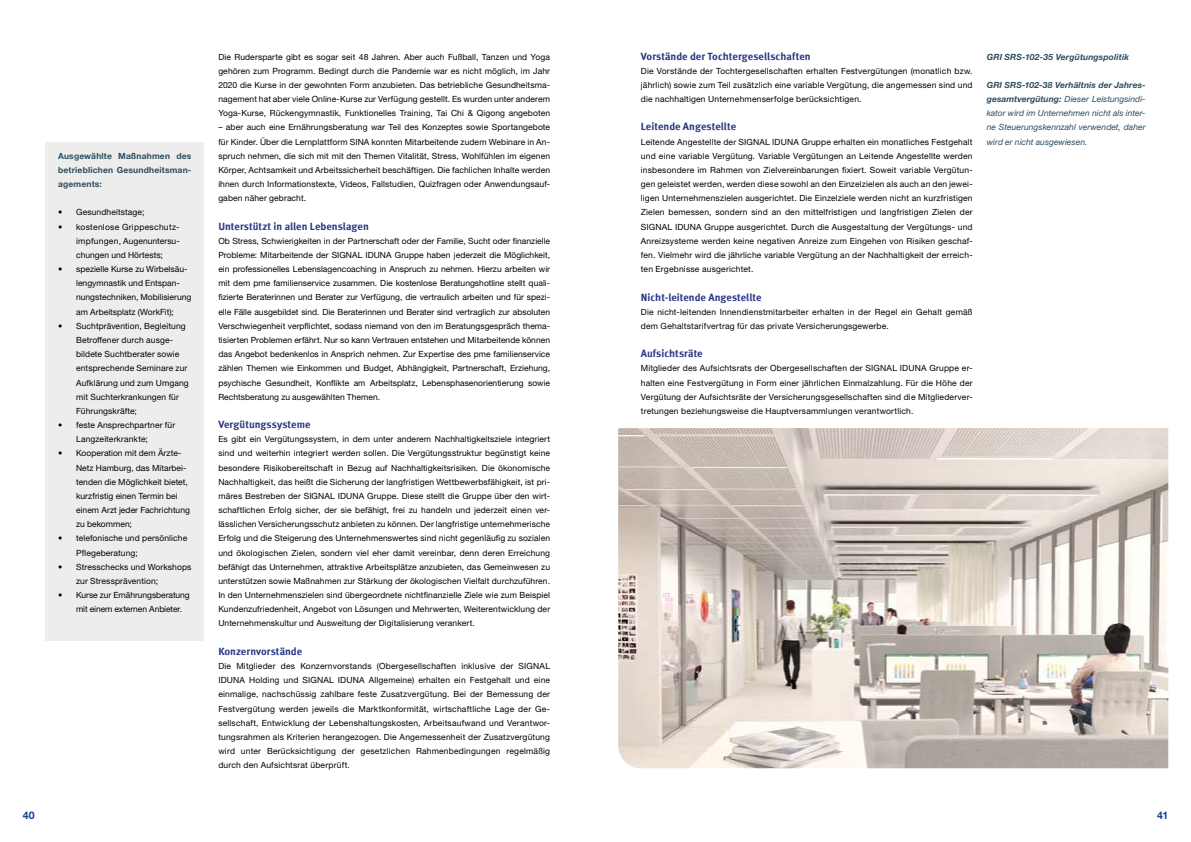
<style>
.page{position:relative;width:1191px;height:842px;background:#fff}
.page>*{position:absolute;margin:0;border:0;box-sizing:border-box;transform-origin:0 0}
.t1{font:700 10.5px "Meta Offc Pro";color:#283583}
.t2{font:700 10.5px "Helvetica Neue LTW1 G";color:#164194}
.t3{font:8.5px/14.2px "Helvetica Neue LTW1 G";letter-spacing:.01em;color:#000;text-align:justify}
.t4{font:italic 8.5px/14.2px "Helvetica Neue LTW1 G";letter-spacing:.005em;color:#2c4c61;text-align:justify}
.t5{font:700 8.5px/14.2px "Helvetica Neue LTW1 G";letter-spacing:.02em;color:#2c4c61;text-align:justify}
.t6{font:8.5px/14.2px "Helvetica Neue LTW1 G";letter-spacing:-.01em;color:#000}
.t7{font:italic 700 8.5px "Helvetica Neue LTW1 G";letter-spacing:.015em;color:#2c4c61}
.s1{font-weight:700}
</style>
<div class="page">
<img style="left:618px;top:428px;width:550px;height:340px">
<div style="left:45px;top:142px;width:159px;height:499px;background:#ededed"></div>
<p class="t5" style="left:58px;top:149px;width:135px">Ausgewählte Maßnahmen des betrieblichen Gesundheitsman&shy;agements:</p>
<p class="t3" style="left:58px;top:205px;width:88px">• Gesundheitstage;</p>
<p class="t3" style="left:76px;top:219px;width:105px;text-indent:-18px">• kostenlose Grippeschutz&shy;impfungen, Augenuntersu&shy;chungen und Hörtests;</p>
<p class="t3" style="left:76px;top:262px;width:117px;text-align:left;text-indent:-18px">• spezielle Kurse zu Wirbelsäu&shy;lengymnastik und Entspan&shy;nungstechniken, Mobilisierung am Arbeitsplatz (WorkFit);</p>
<p class="t3" style="left:76px;top:319px;width:114px;text-align:left;text-indent:-18px">• Suchtprävention, Begleitung<br>Betroffener durch ausge&shy;bildete Suchtberater sowie entsprechende Seminare zur<br>Aufklärung und zum Umgang mit Suchterkrankungen für<br>Führungskräfte;</p>
<p class="t3" style="left:76px;top:418px;width:101px;text-indent:-18px">• feste Ansprechpartner für<br>Langzeiterkrankte;</p>
<p class="t3" style="left:76px;top:446px;width:115px;text-align:left;text-indent:-18px">• Kooperation mit dem Ärzte-<br>Netz Hamburg, das Mitarbei&shy;tenden die Möglichkeit bietet, kurzfristig einen Termin bei einem Arzt jeder Fachrichtung zu bekommen;</p>
<p class="t3" style="left:76px;top:531px;width:113px;text-indent:-18px">• telefonische und persönliche<br>Pflegeberatung;</p>
<p class="t3" style="left:76px;top:559px;width:117px;text-indent:-18px">• Stresschecks und Workshops zur Stressprävention;</p>
<p class="t6" style="left:76px;top:588px;width:115px;text-indent:-18px">• Kurse zur Ernährungsberatung mit einem externen Anbieter.</p>
<p class="t3" style="left:218px;top:49px;width:333px">Die Rudersparte gibt es sogar seit 48 Jahren. Aber auch Fußball, Tanzen und Yoga gehören zum Programm. Bedingt durch die Pandemie war es nicht möglich, im Jahr 2020 die Kurse in der gewohnten Form anzubieten. Das betriebliche Gesundheitsma&shy;nagement hat aber viele Online-Kurse zur Verfügung gestellt. Es wurden unter anderem Yoga-Kurse, Rückengymnastik, Funktionelles Training, Tai Chi &amp; Qigong angeboten</p>
<p class="t3" style="left:218px;top:120px;width:333px">– aber auch eine Ernährungsberatung war Teil des Konzeptes sowie Sportangebote für Kinder. Über die Lernplattform SINA konnten Mitarbeitende zudem Webinare in An&shy;spruch nehmen, die sich mit mit den Themen Vitalität, Stress, Wohlfühlen im eigenen Körper, Achtsamkeit und Arbeitssicherheit beschäftigen. Die fachlichen Inhalte werden ihnen durch Informationstexte, Videos, Fallstudien, Quizfragen oder Anwendungsauf&shy;gaben näher gebracht.</p>
<p class="t1" style="left:218px;top:218px;width:152px">Unterstützt in allen Lebenslagen</p>
<p class="t3" style="left:218px;top:234px;width:333px">Ob Stress, Schwierigkeiten in der Partnerschaft oder der Familie, Sucht oder finanzielle Probleme: Mitarbeitende der SIGNAL IDUNA Gruppe haben jederzeit die Möglichkeit, ein professionelles Lebenslagencoaching in Anspruch zu nehmen. Hierzu arbeiten wir mit dem pme familienservice zusammen. Die kostenlose Beratungshotline stellt quali&shy;fizierte Beraterinnen und Berater zur Verfügung, die vertraulich arbeiten und für spezi&shy;elle Fälle ausgebildet sind. Die Beraterinnen und Berater sind vertraglich zur absoluten Verschwiegenheit verpflichtet, sodass niemand von den im Beratungsgespräch thema&shy;tisierten Problemen erfährt. Nur so kann Vertrauen entstehen und Mitarbeitende können das Angebot bedenkenlos in Ansprich nehmen. Zur Expertise des pme familienservice zählen Themen wie Einkommen und Budget, Abhängigkeit, Partnerschaft, Erziehung, psychische Gesundheit, Konflikte am Arbeitsplatz, Lebensphasenorientierung sowie Rechtsberatung zu ausgewählten Themen.</p>
<p class="t1" style="left:218px;top:416px;width:94px">Vergütungssysteme</p>
<p class="t3" style="left:218px;top:432px;width:333px">Es gibt ein Vergütungssystem, in dem unter anderem Nachhaltigkeitsziele integriert sind und weiterhin integriert werden sollen. Die Vergütungsstruktur begünstigt keine besondere Risikobereitschaft in Bezug auf Nachhaltigkeitsrisiken. Die ökonomische Nachhaltigkeit, das heißt die Sicherung der langfristigen Wettbewerbsfähigkeit, ist pri&shy;märes Bestreben der SIGNAL IDUNA Gruppe. Diese stellt die Gruppe über den wirt&shy;schaftlichen Erfolg sicher, der sie befähigt, frei zu handeln und jederzeit einen ver&shy;lässlichen Versicherungsschutz anbieten zu können. Der langfristige unternehmerische Erfolg und die Steigerung des Unternehmenswertes sind nicht gegenläufig zu sozialen und ökologischen Zielen, sondern viel eher damit vereinbar, denn deren Erreichung befähigt das Unternehmen, attraktive Arbeitsplätze anzubieten, das Gemeinwesen zu unterstützen sowie Maßnahmen zur Stärkung der ökologischen Vielfalt durchzuführen.<br>In den Unternehmenszielen sind übergeordnete nichtfinanzielle Ziele wie zum Beispiel Kundenzufriedenheit, Angebot von Lösungen und Mehrwerten, Weiterentwicklung der Unternehmenskultur und Ausweitung der Digitalisierung verankert.</p>
<p class="t1" style="left:218px;top:643px;width:85px">Konzernvorstände</p>
<p class="t3" style="left:218px;top:659px;width:333px">Die Mitglieder des Konzernvorstands (Obergesellschaften inklusive der SIGNAL IDUNA Holding und SIGNAL IDUNA Allgemeine) erhalten ein Festgehalt und eine einmalige, nachschüssig zahlbare feste Zusatzvergütung. Bei der Bemessung der Festvergütung werden jeweils die Marktkonformität, wirtschaftliche Lage der Ge&shy;sellschaft, Entwicklung der Lebenshaltungskosten, Arbeitsaufwand und Verantwor&shy;tungsrahmen als Kriterien herangezogen. Die Angemessenheit der Zusatzvergütung wird unter Berücksichtigung der gesetzlichen Rahmenbedingungen regelmäßig durch den Aufsichtsrat überprüft.</p>
<p class="t1" style="left:641px;top:48px;width:171px">Vorstände der Tochtergesellschaften</p>
<p class="t3" style="left:641px;top:64px;width:333px">Die Vorstände der Tochtergesellschaften erhalten Festvergütungen (monatlich bzw. jährlich) sowie zum Teil zusätzlich eine variable Vergütung, die angemessen sind und die nachhaltigen Unternehmenserfolge berücksichtigen.</p>
<p class="t1" style="left:641px;top:119px;width:97px">Leitende Angestellte</p>
<p class="t3" style="left:641px;top:134px;width:333px">Leitende Angestellte der SIGNAL IDUNA Gruppe erhalten ein monatliches Festgehalt und eine variable Vergütung. Variable Vergütungen an Leitende Angestellte werden insbesondere im Rahmen von Zielvereinbarungen fixiert. Soweit variable Vergütun&shy;gen geleistet werden, werden diese sowohl an den Einzelzielen als auch an den jewei&shy;ligen Unternehmenszielen ausgerichtet. Die Einzelziele werden nicht an kurzfristigen Zielen bemessen, sondern sind an den mittelfristigen und langfristigen Zielen der SIGNAL IDUNA Gruppe ausgerichtet. Durch die Ausgestaltung der Vergütungs- und Anreizsysteme werden keine negativen Anreize zum Eingehen von Risiken geschaf&shy;fen. Vielmehr wird die jährliche variable Vergütung an der Nachhaltigkeit der erreich&shy;ten Ergebnisse ausgerichtet.</p>
<p class="t1" style="left:641px;top:289px;width:122px">Nicht-leitende Angestellte</p>
<p class="t3" style="left:641px;top:304px;width:333px">Die nicht-leitenden Innendienstmitarbeiter erhalten in der Regel ein Gehalt gemäß dem Gehaltstarifvertrag für das private Versicherungsgewerbe.</p>
<p class="t1" style="left:641px;top:345px;width:63px">Aufsichtsräte</p>
<p class="t3" style="left:641px;top:361px;width:333px">Mitglieder des Aufsichtsrats der Obergesellschaften der SIGNAL IDUNA Gruppe er&shy;halten eine Festvergütung in Form einer jährlichen Einmalzahlung. Für die Höhe der Vergütung der Aufsichtsräte der Versicherungsgesellschaften sind die Mitgliederver&shy;tretungen beziehungsweise die Hauptversammlungen verantwortlich.</p>
<p class="t7" style="left:986px;top:51px;width:144px">GRI SRS-102-35 Vergütungspolitik</p>
<p class="t4" style="left:986px;top:78px;width:160px"><span class="s1">GRI SRS-102-38 Verhältnis der Jahres&shy;gesamtvergütung:</span> Dieser Leistungsindi&shy;kator wird im Unternehmen nicht als inter&shy;ne Steuerungskennzahl verwendet, daher wird er nicht ausgewiesen.</p>
<p class="t2" style="left:23px;top:809px;width:13px">40</p>
<p class="t2" style="left:1157px;top:809px;width:13px">41</p>
</div>
